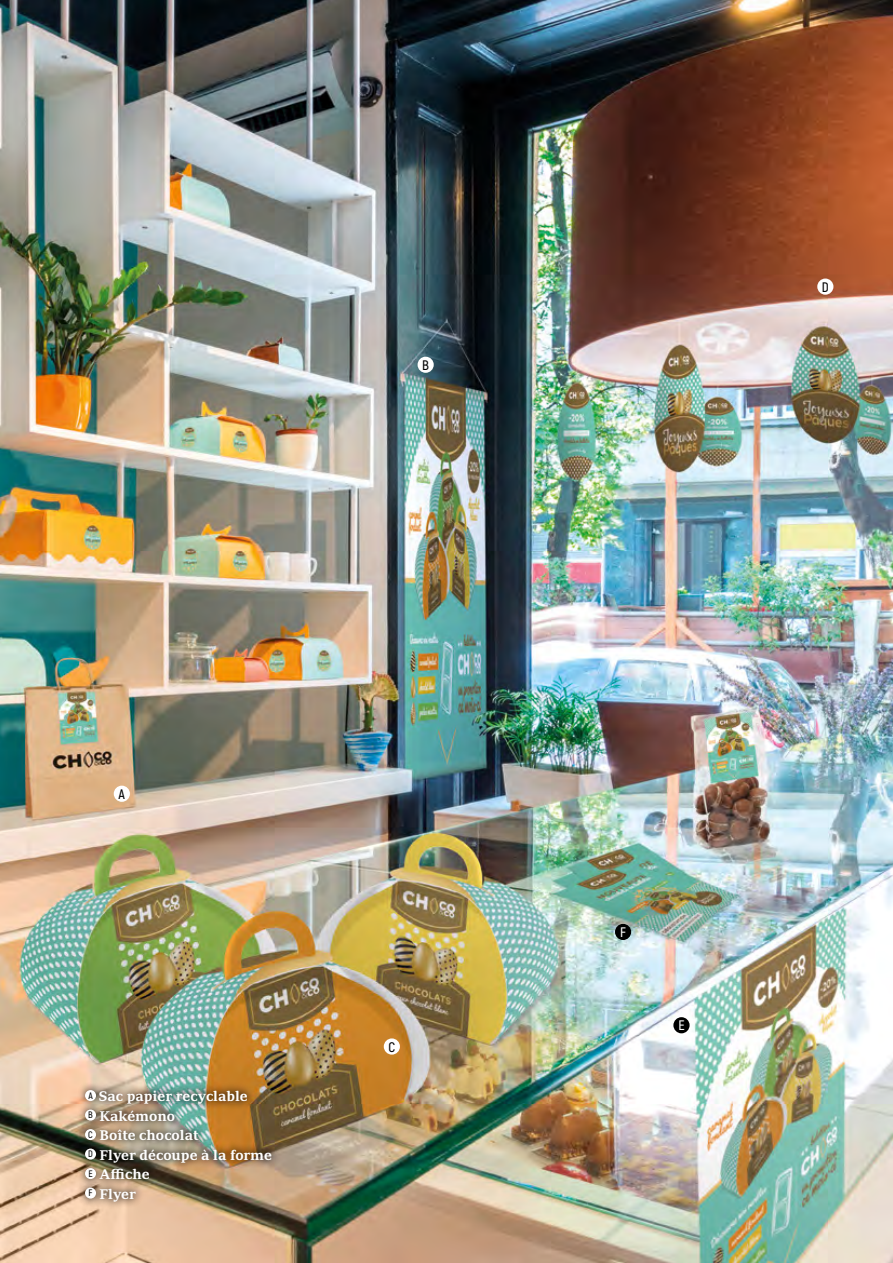
<style>
.page{position:relative;width:893px;height:1263px;background:#fff}
.page>*{position:absolute;margin:0;border:0;box-sizing:border-box;transform-origin:0 0}
.t1{font:600 13.8px "Akrobat";color:#000}
.t2{font:600 13.8px "Akrobat";color:#fff}
.t3{font:700 13.5px/19.5px "PF Adamant Pro";color:#fff}
</style>
<div class="page">
<img style="left:0;top:0;width:893px;height:1263px">
<div style="left:114px;top:786px;width:16px;height:16px;background:#fff;border-radius:50%"></div>
<div style="left:418px;top:357px;width:16px;height:16px;background:#fff;border-radius:50%"></div>
<div style="left:384px;top:1038px;width:16px;height:16px;background:#fff;border-radius:50%"></div>
<div style="left:817px;top:279px;width:16px;height:16px;background:#fff;border-radius:50%"></div>
<div style="left:673px;top:1017px;width:17px;height:16px;background:#000;border-radius:50%"></div>
<div style="left:615px;top:924px;width:16px;height:16px;background:#000;border-radius:50%"></div>
<div style="left:76px;top:1081px;width:204px;height:129px;background:#000;opacity:.75"></div>
<div style="left:85px;top:1090px;width:11px;height:11px;background:#fff;border-radius:50%"></div>
<div style="left:85px;top:1109px;width:11px;height:11px;background:#fff;border-radius:50%"></div>
<div style="left:85px;top:1129px;width:11px;height:11px;background:#fff;border-radius:50%"></div>
<div style="left:85px;top:1148px;width:11px;height:11px;background:#fff;border-radius:50%"></div>
<div style="left:85px;top:1168px;width:11px;height:11px;background:#fff;border-radius:50%"></div>
<div style="left:85px;top:1187px;width:11px;height:11px;background:#fff;border-radius:50%"></div>
<p class="t1" style="left:422px;top:356px;width:8px">B</p>
<p class="t1" style="left:119px;top:785px;width:8px">A</p>
<p class="t3" style="left:88px;top:1086px;width:185px"><sup>A</sup> Sac papier recyclable<br><sup>B</sup> Kakémono<br><sup>C</sup> Boîte chocolat<br><sup>D</sup> Flyer découpe à la forme<br><sup>E</sup> Affiche<br><sup>F</sup> Flyer</p>
<p class="t1" style="left:388px;top:1038px;width:8px">C</p>
<p class="t1" style="left:822px;top:278px;width:8px">D</p>
<p class="t2" style="left:620px;top:924px;width:7px">F</p>
<p class="t2" style="left:678px;top:1017px;width:8px">E</p>
</div>
